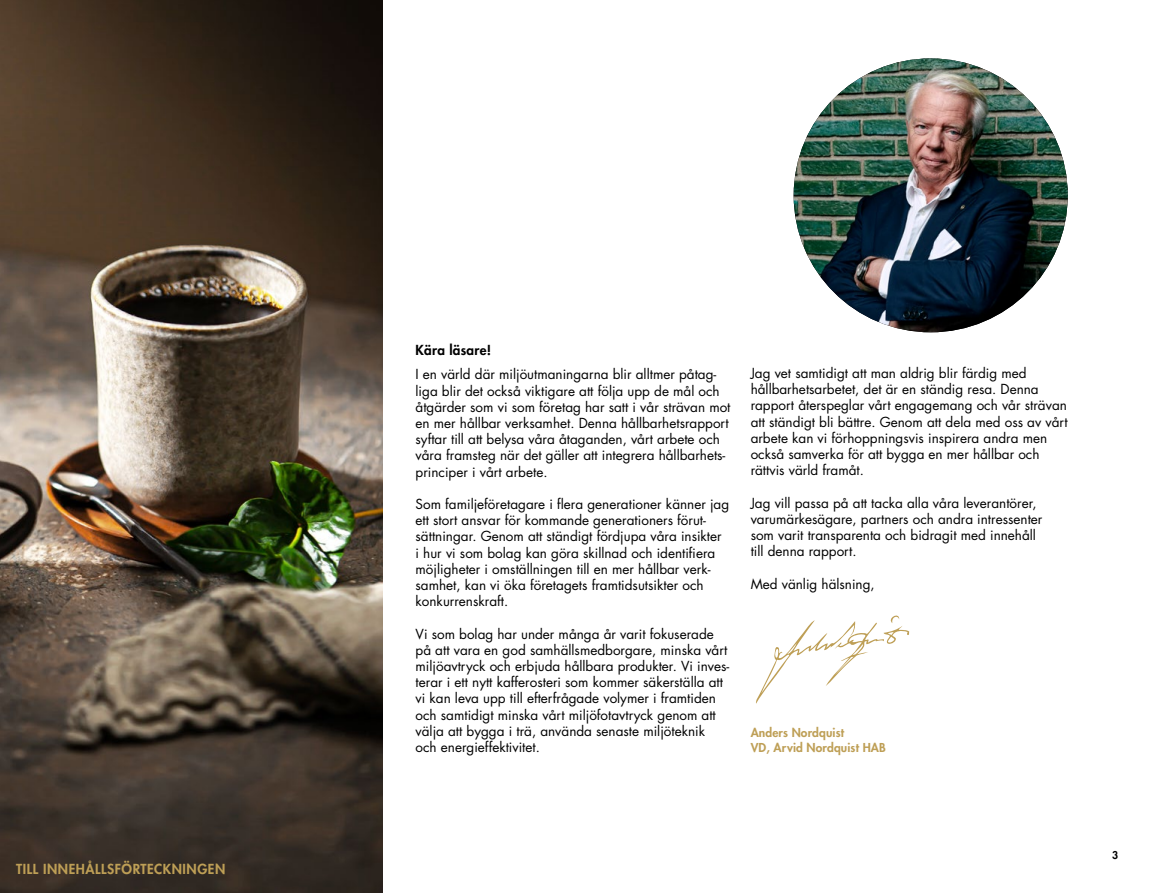
<style>
.page{position:relative;width:1149px;height:893px;background:#fff}
.page>*{position:absolute;margin:0;border:0;box-sizing:border-box;transform-origin:0 0}
.t1{font:13.5px/16.2px "Futura Std";color:#000}
.t2{font:800 13.5px "Futura Std";letter-spacing:.04em;color:#be9f56}
.t3{font:800 13.5px "Futura Std";letter-spacing:.02em;color:#000}
.t4{font:800 12px/14.4px "Futura Std";letter-spacing:.01em;color:#be9f56}
.t5{font:800 10.5px "Futura Std";color:#000}
</style>
<div class="page">
<img style="left:0;top:0;width:382px;height:893px">
<svg style="left:756px;top:615px;width:153px;height:89px"></svg>
<img style="left:793px;top:58px;width:274px;height:274px;border-radius:137px">
<p class="t2" style="left:16px;top:860px;width:210px">TILL INNEHÅLLSFÖRTECKNINGEN</p>
<p class="t3" style="left:415px;top:341px;width:77px">Kära läsare!</p>
<p class="t1" style="left:415px;top:366px;width:316px">I en värld där miljöutmaningarna blir alltmer påtag&shy;liga blir det också viktigare att följa upp de mål och åtgärder som vi som företag har satt i vår strävan mot en mer hållbar verksamhet. Denna hållbarhetsrapport syftar till att belysa våra åtaganden, vårt arbete och våra framsteg när det gäller att integrera hållbarhets&shy;principer i vårt arbete.</p>
<p class="t1" style="left:415px;top:496px;width:315px">Som familjeföretagare i flera generationer känner jag ett stort ansvar för kommande generationers förut&shy;sättningar. Genom att ständigt fördjupa våra insikter<br>i hur vi som bolag kan göra skillnad och identifiera möjligheter i omställningen till en mer hållbar verk&shy;samhet, kan vi öka företagets framtidsutsikter och konkurrenskraft.</p>
<p class="t1" style="left:415px;top:626px;width:315px">Vi som bolag har under många år varit fokuserade på att vara en god samhällsmedborgare, minska vårt miljöavtryck och erbjuda hållbara produkter. Vi inves&shy;terar i ett nytt kafferosteri som kommer säkerställa att vi kan leva upp till efterfrågade volymer i framtiden och samtidigt minska vårt miljöfotavtryck genom att välja att bygga i trä, använda senaste miljöteknik och energieffektivitet.</p>
<p class="t1" style="left:750px;top:365px;width:318px">Jag vet samtidigt att man aldrig blir färdig med hållbarhetsarbetet, det är en ständig resa. Denna rapport återspeglar vårt engagemang och vår strävan att ständigt bli bättre. Genom att dela med oss av vårt arbete kan vi förhoppningsvis inspirera andra men också samverka för att bygga en mer hållbar och rättvis värld framåt.</p>
<p class="t1" style="left:750px;top:495px;width:293px">Jag vill passa på att tacka alla våra leverantörer, varumärkesägare, partners och andra intressenter som varit transparenta och bidragit med innehåll till denna rapport.</p>
<p class="t1" style="left:750px;top:576px;width:125px">Med vänlig hälsning,</p>
<p class="t4" style="left:750px;top:726px;width:136px">Anders Nordquist<br>VD, Arvid Nordquist HAB</p>
<p class="t5" style="left:1111px;top:849px;width:8px">3</p>
</div>
